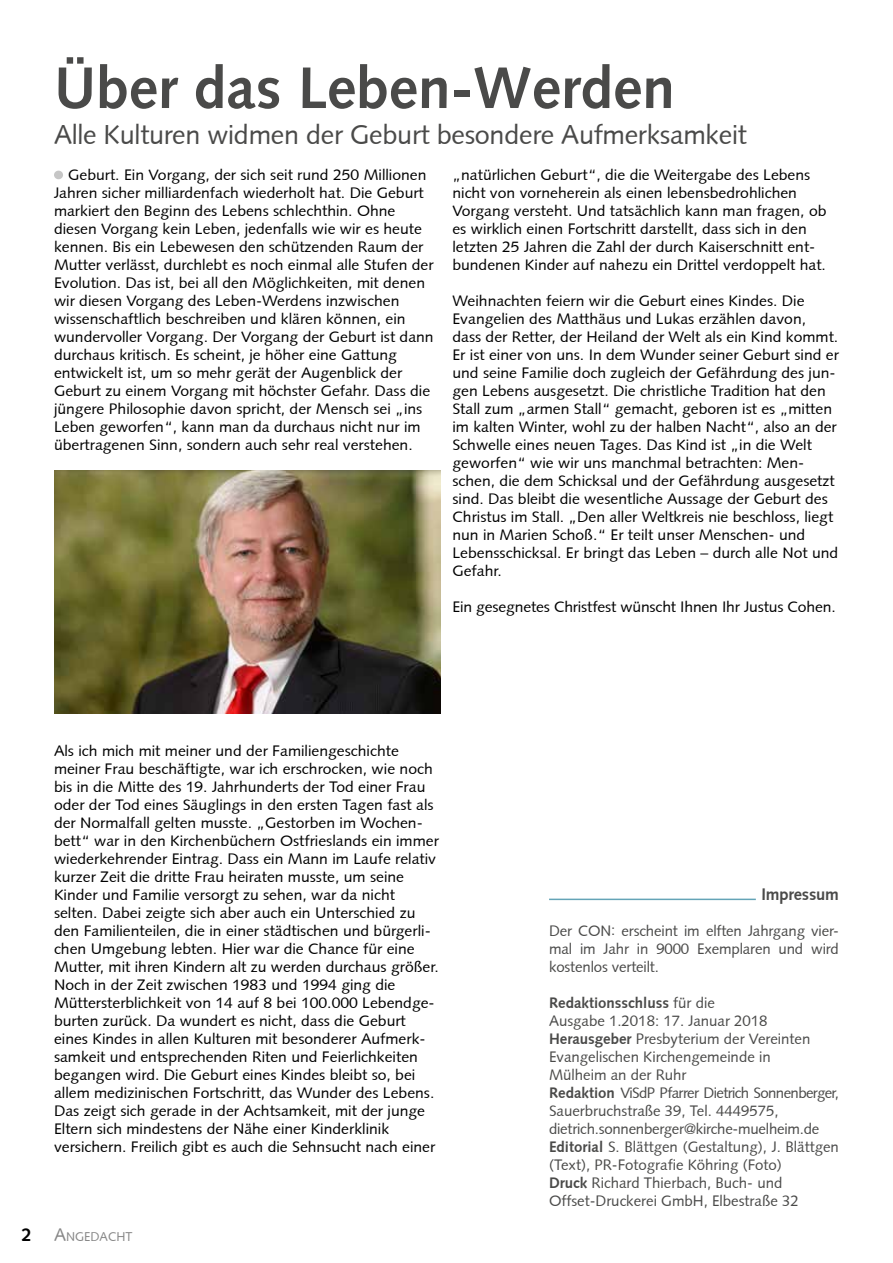
<style>
.page{position:relative;width:893px;height:1263px;background:#fff}
.page>*{position:absolute;margin:0;border:0;box-sizing:border-box;transform-origin:0 0}
.t1{font:700 58.5px "Syntax";color:#4a4a49}
.t2{font:27px "Syntax";letter-spacing:-.01em;color:#4a4a49}
.t3{font:700 18px "Syntax";color:#000}
.t4{font:700 16.5px "Syntax";letter-spacing:-.01em;color:#4a4a49}
.t5{font:15px/18px "Syntax";color:#000;scale:1.05 1}
.t6{font:15px/18px "Syntax";color:#4a4a49;text-align:justify}
.t7{font:12.6px "Syntax";color:#878787}
.s1{font-size:18px}
.s2{font-weight:700}
</style>
<div class="page">
<div style="left:54px;top:171px;width:9px;height:8px;background:#c6c6c6;border-radius:50%"></div>
<hr style="left:549px;top:899px;width:207px;height:1px;background:#64a4b7">
<img style="left:54px;top:470px;width:387px;height:243px">
<h1 class="t1" style="left:54px;top:54px;width:622px">Über das Leben-Werden</h1>
<h2 class="t2" style="left:54px;top:119px;width:694px">Alle Kulturen widmen der Geburt besondere Aufmerksamkeit</h2>
<p class="t5" style="left:54px;top:166px;width:363px;text-indent:14px">Geburt. Ein Vorgang, der sich seit rund 250 Millionen Jahren sicher milliardenfach wiederholt hat. Die Geburt markiert den Beginn des Lebens schlechthin. Ohne diesen Vorgang kein Leben, jedenfalls wie wir es heute kennen. Bis ein Lebewesen den schützenden Raum der Mutter verlässt, durchlebt es noch einmal alle Stufen der Evolution. Das ist, bei all den Möglichkeiten, mit denen wir diesen Vorgang des Leben-Werdens inzwischen wissenschaftlich beschreiben und klären können, ein wundervoller Vorgang. Der Vorgang der Geburt ist dann durchaus kritisch. Es scheint, je höher eine Gattung entwickelt ist, um so mehr gerät der Augenblick der Geburt zu einem Vorgang mit höchster Gefahr. Dass die jüngere Philosophie davon spricht, der Mensch sei „ins Leben geworfen“, kann man da durchaus nicht nur im übertragenen Sinn, sondern auch sehr real verstehen.</p>
<p class="t5" style="left:452px;top:166px;width:358px">„natürlichen Geburt“, die die Weitergabe des Lebens nicht von vorneherein als einen lebensbedrohlichen Vorgang versteht. Und tatsächlich kann man fragen, ob es wirklich einen Fortschritt darstellt, dass sich in den letzten 25 Jahren die Zahl der durch Kaiserschnitt ent&shy;bundenen Kinder auf nahezu ein Drittel verdoppelt hat.</p>
<p class="t5" style="left:452px;top:292px;width:370px">Weihnachten feiern wir die Geburt eines Kindes. Die Evangelien des Matthäus und Lukas erzählen davon,<br>dass der Retter, der Heiland der Welt als ein Kind kommt.<br>Er ist einer von uns. In dem Wunder seiner Geburt sind er und seine Familie doch zugleich der Gefährdung des jun&shy;gen Lebens ausgesetzt. Die christliche Tradition hat den Stall zum „armen Stall“ gemacht, geboren ist es „mitten im kalten Winter, wohl zu der halben Nacht“, also an der Schwelle eines neuen Tages. Das Kind ist „in die Welt geworfen“ wie wir uns manchmal betrachten: Men&shy;schen, die dem Schicksal und der Gefährdung ausgesetzt sind. Das bleibt die wesentliche Aussage der Geburt des Christus im Stall. „Den aller Weltkreis nie beschloss, liegt nun in Marien Schoß.“ Er teilt unser Menschen- und Lebensschicksal. Er bringt das Leben – durch alle Not und Gefahr.</p>
<p class="t5" style="left:452px;top:598px;width:367px">Ein gesegnetes Christfest wünscht Ihnen Ihr Justus Cohen.</p>
<p class="t5" style="left:54px;top:742px;width:368px">Als ich mich mit meiner und der Familiengeschichte meiner Frau beschäftigte, war ich erschrocken, wie noch bis in die Mitte des 19. Jahrhunderts der Tod einer Frau oder der Tod eines Säuglings in den ersten Tagen fast als der Normalfall gelten musste. „Gestorben im Wochen&shy;bett“ war in den Kirchenbüchern Ostfrieslands ein immer wiederkehrender Eintrag. Dass ein Mann im Laufe relativ kurzer Zeit die dritte Frau heiraten musste, um seine Kinder und Familie versorgt zu sehen, war da nicht selten. Dabei zeigte sich aber auch ein Unterschied zu den Familienteilen, die in einer städtischen und bürgerli&shy;chen Umgebung lebten. Hier war die Chance für eine Mutter, mit ihren Kindern alt zu werden durchaus größer.<br>Noch in der Zeit zwischen 1983 und 1994 ging die Müttersterblichkeit von 14 auf 8 bei 100.000 Lebendge&shy;burten zurück. Da wundert es nicht, dass die Geburt eines Kindes in allen Kulturen mit besonderer Aufmerk&shy;samkeit und entsprechenden Riten und Feierlichkeiten begangen wird. Die Geburt eines Kindes bleibt so, bei allem medizinischen Fortschritt, das Wunder des Lebens.<br>Das zeigt sich gerade in der Achtsamkeit, mit der junge Eltern sich mindestens der Nähe einer Kinderklinik versichern. Freilich gibt es auch die Sehnsucht nach einer</p>
<p class="t3" style="left:22px;top:1224px;width:12px">2</p>
<p class="t7" style="left:54px;top:1229px;width:80px"><span class="s1">A</span>NGEDACHT</p>
<p class="t4" style="left:761px;top:885px;width:79px">Impressum</p>
<p class="t6" style="left:549px;top:922px;width:291px">Der CON: erscheint im elften Jahrgang vier&shy;mal im Jahr in 9000 Exemplaren und wird kostenlos verteilt.</p>
<p class="t6" style="left:549px;top:994px;width:291px;text-align:left"><span class="s2">Redaktionsschluss</span> für die<br>Ausgabe 1.2018: 17. Januar 2018<br><span class="s2">Herausgeber</span> Presbyterium der Vereinten Evangelischen Kirchengemeinde in<br>Mülheim an der Ruhr<br><span class="s2">Redaktion</span> ViSdP Pfarrer Dietrich Sonnenberger, Sauerbruchstraße 39, Tel. 4449575, dietrich.sonnenberger@kirche-muelheim.de <span class="s2">Editorial</span> S. Blättgen (Gestaltung), J. Blättgen (Text), PR-Fotografie Köhring (Foto)<br><span class="s2">Druck</span> Richard Thierbach, Buch- und Offset-Druckerei GmbH, Elbestraße 32</p>
</div>
